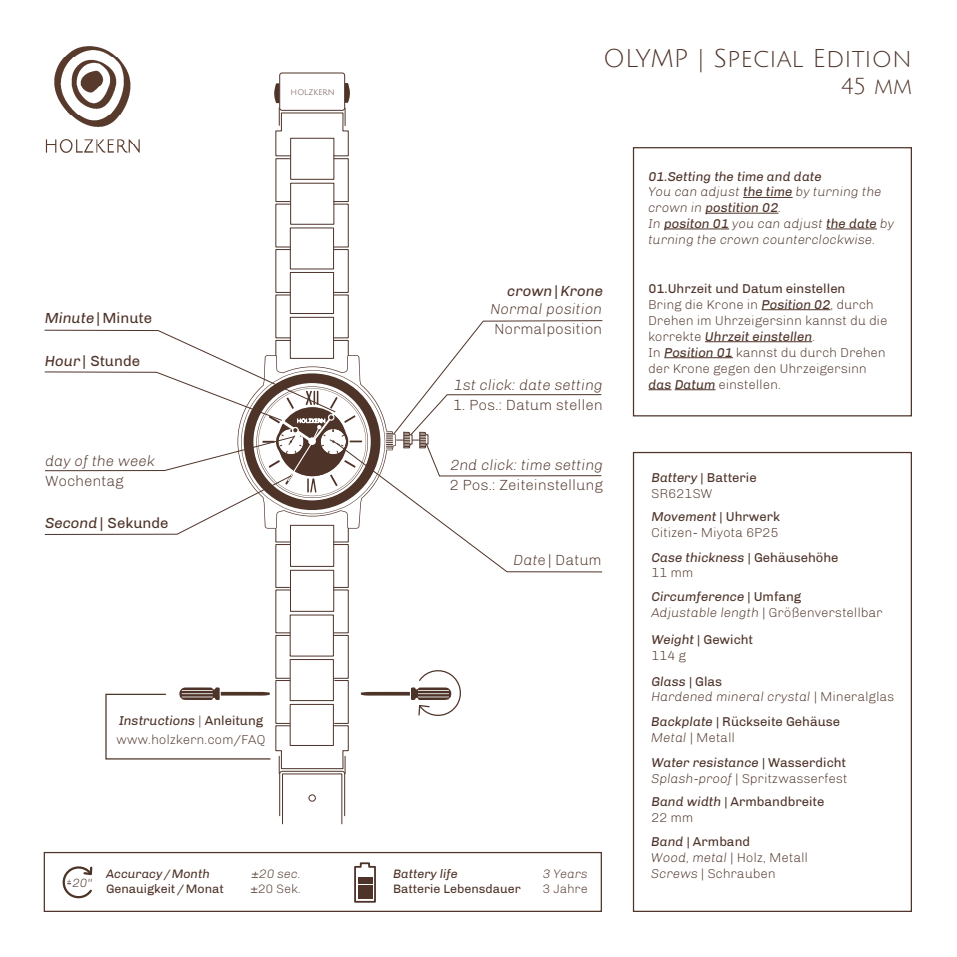
<style>
.page{position:relative;width:957px;height:957px;background:#fff}
.page>*{position:absolute;margin:0;border:0;box-sizing:border-box;transform-origin:0 0}
.t1{font:25px "Julius Sans One";color:#4e3329}
.t2{font:22.5px "Julius Sans One";color:#4e3329}
.t3{font:300 15px "Chivo";color:#4e3329}
.t4{font:italic 300 15px "Chivo";color:#4e3329}
.t5{font:italic 15px "Chivo";color:#4e3329}
.t6{font:15px "Chivo";color:#4e3329}
.t7{font:300 13.12px/16px "Chivo";color:#4e3329}
.t8{font:italic 300 13.12px/15.8px "Chivo";color:#4e3329}
.t9{font:13.12px/15.8px "Chivo";color:#4e3329}
.t10{font:italic 13.12px/15.8px "Chivo";color:#4e3329}
.t11{font:12.5px "Chivo";color:#4e3329}
.t12{font:italic 12.5px "Chivo";color:#4e3329}
.t13{font:italic 300 12.5px "Chivo";color:#4e3329}
.t14{font:300 12.5px "Chivo";color:#4e3329}
.t15{font:italic 300 12.25px "Chivo";color:#4e3329}
.t16{font:7.88px "Julius Sans One";color:#4e3329}
.s1{font-style:normal}
.s2{font-style:italic}
.s3{font-weight:400}
.s4{font-weight:400;font-style:italic}
.s5{font-size:12.5px}
.s6{font-weight:300}
.s7{font-weight:400;font-size:12.5px}
.s8{font-style:normal;font-size:12.5px}
.s9{font-weight:300;font-style:normal}
.s10{font-weight:400;font-style:normal;font-size:12.5px}
.s11{font-weight:400;font-style:normal}
.s12{font-weight:300;font-style:italic}
</style>
<div class="page">
<svg style="left:275px;top:72px;width:74px;height:615px"></svg>
<svg style="left:274px;top:83px;width:6px;height:42px"></svg>
<svg style="left:345px;top:83px;width:5px;height:43px"></svg>
<svg style="left:279px;top:138px;width:66px;height:686px"></svg>
<img style="left:45px;top:46px;width:94px;height:106px">
<svg style="left:354px;top:862px;width:22px;height:41px"></svg>
<div style="left:358px;top:893px;width:14px;height:6px;background:#4e3329"></div>
<div style="left:358px;top:885px;width:14px;height:6px;background:#4e3329"></div>
<div style="left:358px;top:877px;width:14px;height:6px;background:#4e3329"></div>
<svg style="left:62px;top:866px;width:31px;height:33px"></svg>
<div style="left:44px;top:852px;width:558px;height:60px;border:1px solid #4e3329"></div>
<svg style="left:105px;top:687px;width:244px;height:86px"></svg>
<div style="left:633px;top:147px;width:279px;height:269px;border:1px solid #4e3329"></div>
<div style="left:633px;top:452px;width:279px;height:460px;border:1px solid #4e3329"></div>
<hr style="left:743px;top:197px;width:49px;height:1px;background:#4e3329">
<hr style="left:705px;top:213px;width:73px;height:1px;background:#4e3329">
<hr style="left:664px;top:229px;width:65px;height:1px;background:#4e3329">
<hr style="left:826px;top:229px;width:51px;height:1px;background:#4e3329">
<hr style="left:761px;top:309px;width:69px;height:1px;background:#4e3329">
<hr style="left:705px;top:341px;width:107px;height:1px;background:#4e3329">
<hr style="left:664px;top:357px;width:69px;height:1px;background:#4e3329">
<svg style="left:648px;top:389px;width:23px;height:1px"></svg>
<hr style="left:674px;top:389px;width:41px;height:1px;background:#4e3329">
<svg style="left:361px;top:670px;width:100px;height:46px"></svg>
<svg style="left:44px;top:320px;width:559px;height:252px"></svg>
<p class="t5" style="left:45px;top:309px;width:109px">Minute|<span class="s1">Minute</span></p>
<p class="t6" style="left:45px;top:352px;width:97px"><span class="s2">Hour |</span> Stunde</p>
<p class="t16" style="left:291px;top:88px;width:46px">HOLZKERN</p>
<h1 class="t1" style="left:603px;top:45px;width:310px">OLYMP | Special Edition</h1>
<h2 class="t2" style="left:841px;top:74px;width:72px">45 mm</h2>
<p class="t5" style="left:507px;top:282px;width:97px">crown|Krone</p>
<p class="t4" style="left:490px;top:300px;width:114px">Normal position</p>
<p class="t3" style="left:494px;top:320px;width:110px">Normalposition</p>
<p class="t4" style="left:454px;top:376px;width:151px">1st click: date setting</p>
<p class="t3" style="left:453px;top:396px;width:151px">1. Pos.: Datum stellen</p>
<p class="t8" style="left:648px;top:168px;width:247px"><span class="s3">01.Setting the time and date<br></span>You can adjust <span class="s3">the time</span> by turning the crown in <span class="s3">postition 02</span>.<br>In <span class="s3">positon 01</span> you can adjust <span class="s3">the date</span> by turning the crown counterclockwise.</p>
<p class="t7" style="left:648px;top:280px;width:241px"><span class="s3">01.Uhrzeit und Datum einstellen<br></span>Bring die Krone in <span class="s4">Position 02</span>, durch Drehen im Uhrzeigersinn kannst du die korrekte <span class="s4">Uhrzeit einstellen</span>.<br>In <span class="s4">Position 01</span> kannst du durch Drehen der Krone gegen den Uhrzeigersinn <span class="s4">das Datum</span> einstellen.</p>
<p class="t4" style="left:45px;top:452px;width:111px">day of the week</p>
<p class="t3" style="left:45px;top:472px;width:80px">Wochentag</p>
<p class="t9" style="left:651px;top:469px;width:107px"><span class="s2">Battery</span> <span class="s5">|</span> Batterie<br><span class="s6">SR621SW</span></p>
<p class="t7" style="left:651px;top:508px;width:130px"><span class="s4">Movement</span> <span class="s7">|</span> <span class="s3">Uhrwerk<br></span>Citizen- Miyota 6P25</p>
<p class="t10" style="left:651px;top:549px;width:189px">Case thickness <span class="s8">|</span> <span class="s1">Gehäusehöhe<br></span><span class="s9">11 mm</span></p>
<p class="t7" style="left:651px;top:588px;width:233px"><span class="s4">Circumference</span> <span class="s7">|</span> <span class="s3">Umfang<br></span><span class="s2">Adjustable length</span> | Größenverstellbar</p>
<p class="t9" style="left:651px;top:632px;width:103px"><span class="s2">Weight</span> <span class="s5">|</span> Gewicht<br><span class="s6">114 g</span></p>
<p class="t4" style="left:450px;top:456px;width:154px">2nd click: time setting</p>
<p class="t3" style="left:450px;top:476px;width:155px">2 Pos.: Zeiteinstellung</p>
<p class="t5" style="left:45px;top:514px;width:125px">Second| <span class="s1">Sekunde</span></p>
<p class="t3" style="left:513px;top:551px;width:90px"><span class="s2">Dat</span>e| Datum</p>
<p class="t10" style="left:119px;top:713px;width:146px">Instructions <span class="s9">|</span> <span class="s1">Anleitung</span></p>
<p class="t7" style="left:117px;top:731px;width:151px">www.holzkern.com/FAQ</p>
<p class="t15" style="left:67px;top:875px;width:27px"><sup>+</sup>20''</p>
<p class="t12" style="left:106px;top:867px;width:105px">Accuracy/Month</p>
<p class="t13" style="left:251px;top:867px;width:51px">±20 sec.</p>
<p class="t11" style="left:106px;top:882px;width:119px">Genauigkeit/Monat</p>
<p class="t14" style="left:250px;top:882px;width:52px">±20 Sek.</p>
<p class="t12" style="left:393px;top:866px;width:66px">Battery life</p>
<p class="t13" style="left:543px;top:866px;width:47px">3 Years</p>
<p class="t11" style="left:393px;top:881px;width:129px">Batterie Lebensdauer</p>
<p class="t14" style="left:543px;top:881px;width:47px">3 Jahre</p>
<p class="t8" style="left:651px;top:673px;width:245px"><span class="s3">Glass</span> <span class="s10">|</span> <span class="s11">Glas<br></span>Hardened mineral crystal <span class="s1">| Mineralglas</span></p>
<p class="t9" style="left:651px;top:714px;width:190px"><span class="s2">Backplate</span> <span class="s5">|</span> Rückseite Gehäuse<br><span class="s12">Metal</span> <span class="s6">| Metall</span></p>
<p class="t7" style="left:651px;top:755px;width:198px"><span class="s4">Water resistance</span> <span class="s7">|</span> <span class="s3">Wasserdicht<br></span><span class="s2">Splash-proof</span> | Spritzwasserfest</p>
<p class="t9" style="left:651px;top:793px;width:174px"><span class="s2">Band width</span> <span class="s5">|</span> Armbandbreite<br><span class="s6">22 mm</span></p>
<p class="t7" style="left:651px;top:834px;width:159px"><span class="s4">Band</span> <span class="s7">|</span> <span class="s3">Armband<br></span><span class="s2">Wood, metal</span> | Holz, Metall<br><span class="s2">Screws</span> | Schrauben</p>
</div>
